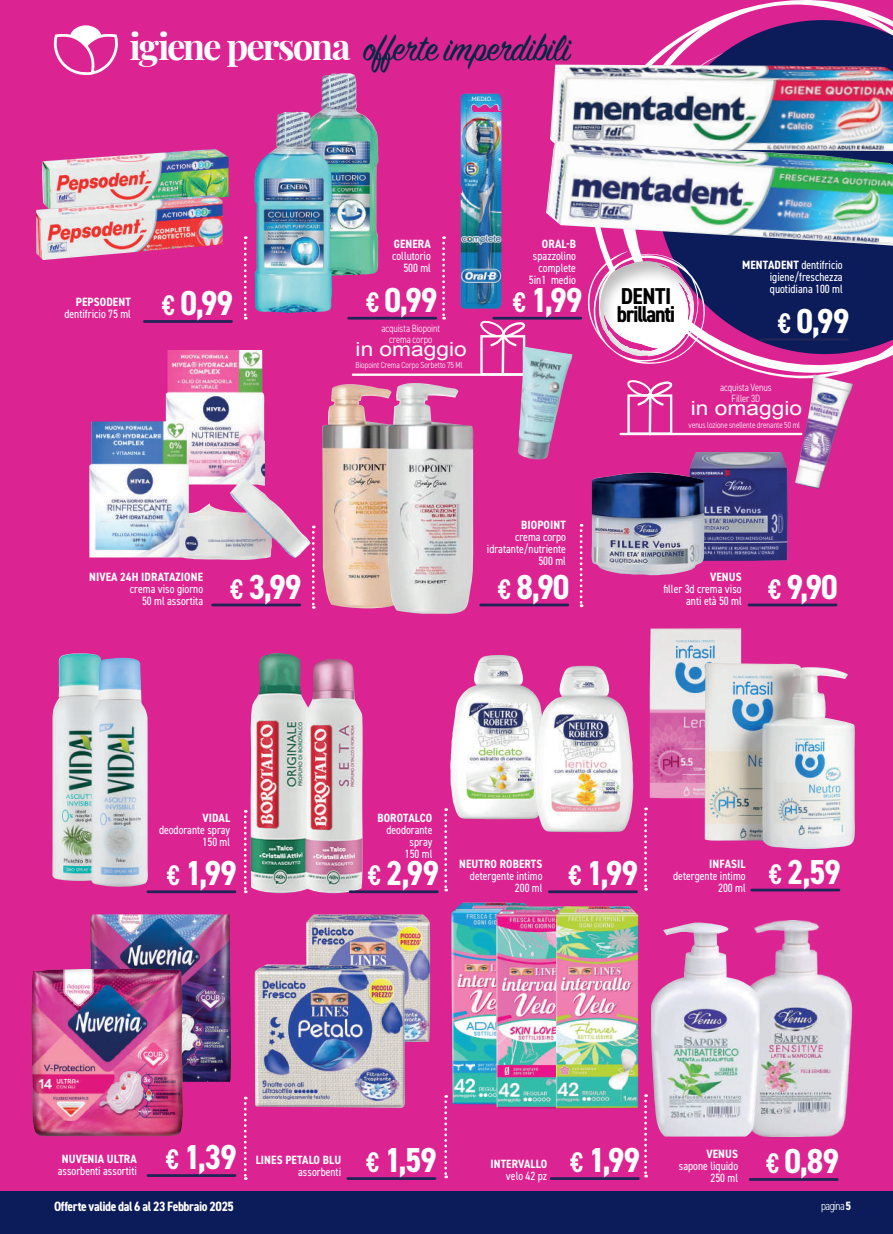
<style>
.page{position:relative;width:893px;height:1234px;background:#fff}
.page>*{position:absolute;margin:0;border:0;box-sizing:border-box;transform-origin:0 0}
.t1{font:40.5px "Sign Painter House Script";letter-spacing:-.01em;color:#042745;scale:.95 1}
.t2{font:700 condensed 34.65px "DIN2014";letter-spacing:-.025em;color:#fff}
.t3{font:700 condensed 22.95px/18.5px "DIN2014";letter-spacing:-.05em;color:#000}
.t4{font:19.5px "Arial";color:#fff;scale:1.16 1}
.t5{font:700 condensed 13.5px "DIN2014";letter-spacing:-.03em;color:#fff}
.t6{font:condensed 12px/12px "DIN2014";color:#fff;text-align:right}
.t7{font:700 condensed 12px "DIN2014";letter-spacing:.01em;color:#fff}
.t8{font:300 condensed 12px "DIN2014";letter-spacing:-.055em;color:#fff}
.t9{font:300 condensed 10.5px/10.5px "DIN2014";letter-spacing:-.01em;color:#fff;text-align:center}
.t10{font:300 condensed 8.7px "DIN2014";letter-spacing:-.005em;color:#fff}
.s1{font-family:"Playfair Display";font-weight:700;font-size:36.6px;color:#fff}
.s2{font-weight:600;font-size:28.5px}
.s3{font-weight:700}
</style>
<div class="page">
<div style="left:0;top:0;width:893px;height:1219px;background:#dc2392"></div>
<svg style="left:444px;top:808px;width:3px;height:83px"></svg>
<svg style="left:644px;top:807px;width:3px;height:83px"></svg>
<svg style="left:244px;top:809px;width:3px;height:83px"></svg>
<svg style="left:444px;top:1095px;width:3px;height:82px"></svg>
<svg style="left:644px;top:1094px;width:3px;height:83px"></svg>
<svg style="left:244px;top:1096px;width:3px;height:83px"></svg>
<div style="left:0;top:1191px;width:893px;height:42px;background:#0c1c5a"></div>
<svg style="left:633px;top:0;width:260px;height:377px;fill:#0c1c5a"></svg>
<svg style="left:580px;top:523px;width:2px;height:84px"></svg>
<svg style="left:312px;top:525px;width:3px;height:83px"></svg>
<svg style="left:442px;top:236px;width:3px;height:83px"></svg>
<svg style="left:244px;top:236px;width:3px;height:83px"></svg>
<svg style="left:587px;top:249px;width:119px;height:116px"></svg>
<img style="left:250px;top:653px;width:55px;height:239px">
<img style="left:760px;top:920px;width:93px;height:215px">
<img style="left:651px;top:922px;width:109px;height:214px">
<img style="left:166px;top:350px;width:99px;height:71px">
<img style="left:89px;top:421px;width:222px;height:139px">
<img style="left:689px;top:452px;width:99px;height:108px">
<img style="left:591px;top:472px;width:114px;height:103px">
<img style="left:90px;top:914px;width:141px;height:167px">
<img style="left:650px;top:628px;width:91px;height:170px">
<img style="left:31px;top:968px;width:152px;height:167px">
<img style="left:322px;top:384px;width:65px;height:224px">
<img style="left:387px;top:383px;width:87px;height:230px">
<img style="left:795px;top:374px;width:58px;height:114px">
<img style="left:704px;top:662px;width:151px;height:186px">
<img style="left:461px;top:94px;width:41px;height:215px">
<img style="left:42px;top:149px;width:187px;height:49px">
<img style="left:36px;top:195px;width:187px;height:65px">
<img style="left:301px;top:73px;width:78px;height:203px">
<img style="left:255px;top:112px;width:78px;height:201px">
<img style="left:52px;top:653px;width:48px;height:227px">
<img style="left:90px;top:657px;width:58px;height:230px">
<img style="left:305px;top:659px;width:58px;height:233px">
<hr style="left:350px;top:890px;width:87px;height:2px;background:#1e2455">
<hr style="left:750px;top:1177px;width:87px;height:3px;background:#1e2455">
<hr style="left:213px;top:603px;width:87px;height:3px;background:#1e2455">
<hr style="left:749px;top:603px;width:87px;height:3px;background:#1e2455">
<hr style="left:148px;top:1173px;width:87px;height:3px;background:#1e2455">
<hr style="left:752px;top:888px;width:87px;height:3px;background:#1e2455">
<hr style="left:481px;top:603px;width:87px;height:3px;background:#1e2455">
<hr style="left:494px;top:317px;width:87px;height:2px;background:#1e2455">
<hr style="left:144px;top:320px;width:88px;height:3px;background:#1e2455">
<hr style="left:349px;top:317px;width:87px;height:2px;background:#1e2455">
<hr style="left:148px;top:890px;width:87px;height:2px;background:#1e2455">
<svg style="left:54px;top:25px;width:64px;height:50px"></svg>
<hr style="left:649px;top:396px;width:2px;height:39px;background:#fff">
<hr style="left:621px;top:433px;width:180px;height:2px;background:#fff">
<div style="left:627px;top:394px;width:45px;height:40px;border:2px solid #fff"></div>
<svg style="left:627px;top:380px;width:45px;height:27px"></svg>
<hr style="left:502px;top:336px;width:2px;height:40px;background:#fff">
<hr style="left:353px;top:373px;width:181px;height:3px;background:#fff">
<div style="left:480px;top:335px;width:45px;height:40px;border:2px solid #fff"></div>
<svg style="left:480px;top:318px;width:45px;height:29px"></svg>
<img style="left:517px;top:346px;width:56px;height:114px">
<hr style="left:760px;top:338px;width:88px;height:3px;background:#1e2455">
<img style="left:550px;top:65px;width:343px;height:76px">
<img style="left:546px;top:141px;width:347px;height:104px">
<img style="left:450px;top:655px;width:85px;height:164px">
<img style="left:306px;top:914px;width:124px;height:128px">
<img style="left:451px;top:902px;width:77px;height:202px">
<img style="left:535px;top:665px;width:98px;height:167px">
<img style="left:496px;top:906px;width:60px;height:202px">
<img style="left:556px;top:906px;width:82px;height:202px">
<hr style="left:549px;top:890px;width:87px;height:2px;background:#1e2455">
<hr style="left:348px;top:1176px;width:87px;height:3px;background:#1e2455">
<hr style="left:551px;top:1176px;width:87px;height:3px;background:#1e2455">
<img style="left:255px;top:964px;width:150px;height:143px">
<h1 class="t1" style="left:129px;top:23px;width:466px"><span class="s1">igiene persona</span> offerte imperdibili</h1>
<p class="t7" style="left:76px;top:294px;width:56px">PEPSODENT</p>
<p class="t6" style="left:64px;top:308px;width:68px">dentifricio 75 ml</p>
<h2 class="t2" style="left:162px;top:280px;width:73px"><span class="s2">€</span> 0,99</h2>
<p class="t7" style="left:394px;top:236px;width:39px">GENERA</p>
<p class="t6" style="left:392px;top:249px;width:40px">collutorio<br>500 ml</p>
<h2 class="t2" style="left:366px;top:277px;width:73px"><span class="s2">€</span> 0,99</h2>
<p class="t9" style="left:381px;top:323px;width:60px">acquista Biopoint crema corpo</p>
<p class="t10" style="left:356px;top:360px;width:109px">Biopoint Crema Corpo Sorbetto 75 Ml</p>
<h3 class="t4" style="left:356px;top:336px;width:97px">in omaggio</h3>
<p class="t7" style="left:542px;top:236px;width:36px">ORAL-B</p>
<p class="t6" style="left:529px;top:249px;width:49px">spazzolino complete<br>5in1 medio</p>
<h2 class="t2" style="left:513px;top:277px;width:71px"><span class="s2">€</span> 1,99</h2>
<h3 class="t3" style="left:617px;top:286px;width:60px">DENTI brillanti</h3>
<p class="t6" style="left:770px;top:258px;width:74px;text-align:justify;text-indent:-28px"><span class="s3">MENTADENT</span> dentifricio igiene/freschezza quotidiana 100 ml</p>
<h2 class="t2" style="left:778px;top:298px;width:73px"><span class="s2">€</span> 0,99</h2>
<p class="t9" style="left:720px;top:382px;width:53px">acquista Venus<br>Filler 3D</p>
<p class="t10" style="left:689px;top:419px;width:113px">venus lozione snellente drenante 50 ml</p>
<h3 class="t4" style="left:691px;top:395px;width:97px">in omaggio</h3>
<p class="t7" style="left:521px;top:516px;width:46px">BIOPOINT</p>
<p class="t6" style="left:487px;top:530px;width:81px">crema corpo idratante/nutriente<br>500 ml</p>
<p class="t7" style="left:89px;top:569px;width:116px">NIVEA 24H IDRATAZIONE</p>
<p class="t6" style="left:130px;top:582px;width:75px">crema viso giorno<br>50 ml assortita</p>
<h2 class="t2" style="left:768px;top:563px;width:71px"><span class="s2">€</span> 9,90</h2>
<p class="t7" style="left:710px;top:569px;width:33px">VENUS</p>
<p class="t6" style="left:663px;top:582px;width:80px">filler 3d crema viso anti età 50 ml</p>
<h2 class="t2" style="left:230px;top:563px;width:73px"><span class="s2">€</span> 3,99</h2>
<h2 class="t2" style="left:498px;top:563px;width:73px"><span class="s2">€</span> 8,90</h2>
<p class="t7" style="left:202px;top:809px;width:29px">VIDAL</p>
<p class="t6" style="left:159px;top:822px;width:73px">deodorante spray<br>150 ml</p>
<h2 class="t2" style="left:167px;top:850px;width:71px"><span class="s2">€</span> 1,99</h2>
<p class="t7" style="left:377px;top:809px;width:56px">BOROTALCO</p>
<p class="t6" style="left:386px;top:822px;width:48px">deodorante spray<br>150 ml</p>
<h2 class="t2" style="left:368px;top:850px;width:73px"><span class="s2">€</span> 2,99</h2>
<p class="t7" style="left:459px;top:855px;width:85px">NEUTRO ROBERTS</p>
<p class="t6" style="left:470px;top:869px;width:74px">detergente intimo<br>200 ml</p>
<h2 class="t2" style="left:568px;top:850px;width:71px"><span class="s2">€</span> 1,99</h2>
<p class="t7" style="left:709px;top:855px;width:38px">INFASIL</p>
<p class="t6" style="left:673px;top:869px;width:74px">detergente intimo<br>200 ml</p>
<h2 class="t2" style="left:769px;top:848px;width:73px"><span class="s2">€</span> 2,59</h2>
<p class="t7" style="left:62px;top:1150px;width:77px">NUVENIA ULTRA</p>
<h2 class="t2" style="left:166px;top:1133px;width:73px"><span class="s2">€</span> 1,39</h2>
<p class="t6" style="left:58px;top:1164px;width:81px">assorbenti assortiti</p>
<p class="t7" style="left:256px;top:1151px;width:87px">LINES PETALO BLU</p>
<p class="t6" style="left:298px;top:1164px;width:45px">assorbenti</p>
<h2 class="t2" style="left:366px;top:1136px;width:72px"><span class="s2">€</span> 1,59</h2>
<p class="t7" style="left:490px;top:1155px;width:58px">INTERVALLO</p>
<p class="t6" style="left:506px;top:1169px;width:43px">velo 42 pz</p>
<h2 class="t2" style="left:570px;top:1136px;width:71px"><span class="s2">€</span> 1,99</h2>
<p class="t7" style="left:706px;top:1145px;width:33px">VENUS</p>
<p class="t6" style="left:679px;top:1158px;width:61px">sapone liquido<br>250 ml</p>
<h2 class="t2" style="left:766px;top:1137px;width:74px"><span class="s2">€</span> 0,89</h2>
<p class="t5" style="left:54px;top:1196px;width:181px">Offerte valide dal 6 al 23 Febbraio 2025</p>
<p class="t5" style="left:134px;top:1196px;width:134px">30 Maggio al 16 Giugno 2024</p>
<p class="t8" style="left:821px;top:1198px;width:32px">pagina <span class="s3">5</span></p>
</div>
